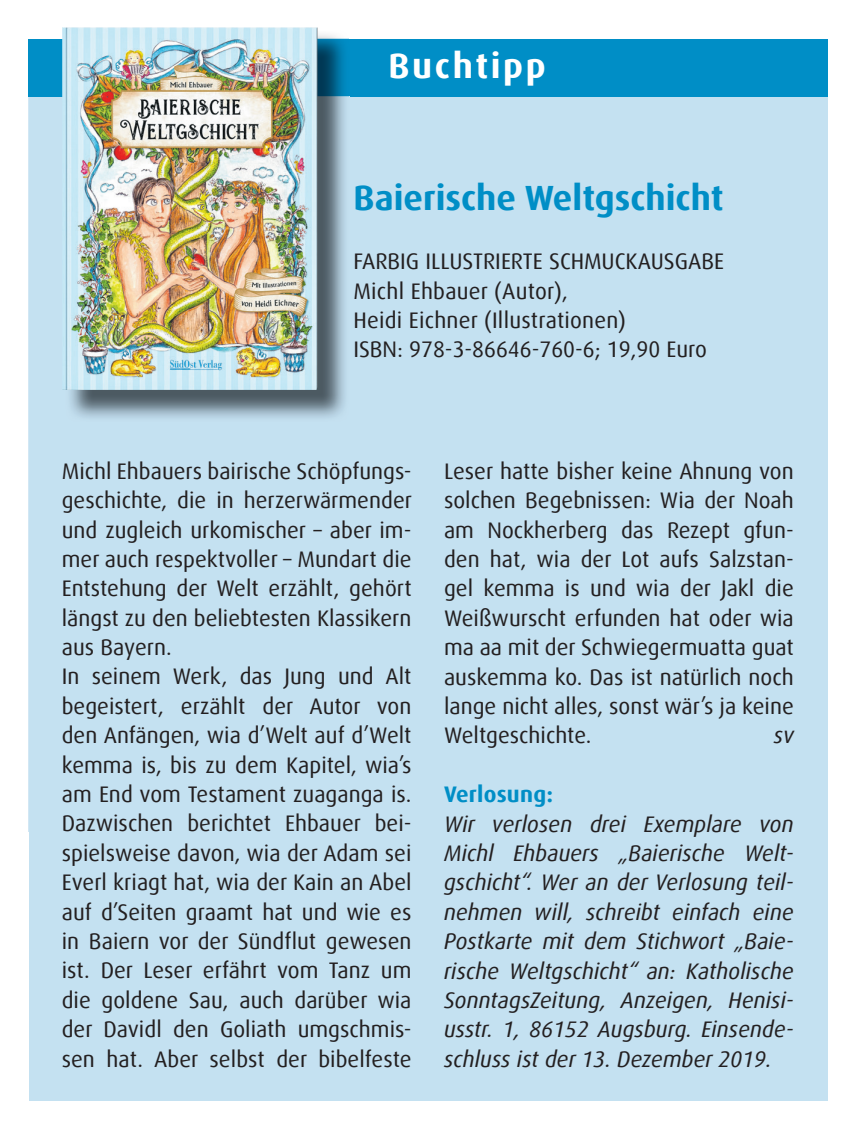
<style>
.page{position:relative;width:858px;height:1134px;background:#fff}
.page>*{position:absolute;margin:0;border:0;box-sizing:border-box;transform-origin:0 0}
.t1{font:700 35px "Dax Offc Pro";color:#008ec6}
.t2{font:700 35px "Dax Offc Pro";letter-spacing:.075em;color:#fff}
.t3{font:22.5px/29.5px "Dax Offc Pro";color:#231f20}
.t4{font:italic 22.5px/29.5px "Dax Offc Pro";color:#231f20;text-align:justify}
.t5{font:700 22.5px "Dax Offc Pro";letter-spacing:.01em;color:#008ec6}
</style>
<div class="page">
<div style="left:28px;top:39px;width:799px;height:57px;background:#008ec6"></div>
<div style="left:29px;top:98px;width:798px;height:1003px;background:#c4e1f1"></div>
<img style="left:70px;top:31px;width:279px;height:387px">
<img style="left:317px;top:50px;width:32px;height:35px">
<img style="left:62px;top:27px;width:255px;height:363px">
<h1 class="t2" style="left:388px;top:43px;width:159px">Buchtipp</h1>
<h1 class="t1" style="left:353px;top:176px;width:371px">Baierische Weltgschicht</h1>
<p class="t3" style="left:353px;top:247px;width:372px">FARBIG ILLUSTRIERTE SCHMUCKAUSGABE Michl Ehbauer (Autor),<br>Heidi Eichner (Illustrationen)<br>ISBN: 978-3-86646-760-6; 19,90 Euro</p>
<p class="t3" style="left:62px;top:456px;width:352px">Michl Ehbauers bairische Schöpfungs&shy;geschichte, die in herzerwärmender und zugleich urkomischer – aber im&shy;mer auch respektvoller – Mundart die Entstehung der Welt erzählt, gehört längst zu den beliebtesten Klassikern aus Bayern.<br>In seinem Werk, das Jung und Alt begeistert, erzählt der Autor von den Anfängen, wia d’Welt auf d’Welt kemma is, bis zu dem Kapitel, wia’s am End vom Testament zuaganga is.<br>Dazwischen berichtet Ehbauer bei&shy;spielsweise davon, wia der Adam sei Everl kriagt hat, wia der Kain an Abel auf d’Seiten graamt hat und wie es in Baiern vor der Sündflut gewesen ist. Der Leser erfährt vom Tanz um die goldene Sau, auch darüber wia der Davidl den Goliath umgschmis&shy;sen hat. Aber selbst der bibelfeste</p>
<p class="t3" style="left:444px;top:456px;width:351px;text-align:justify">Leser hatte bisher keine Ahnung von solchen Begebnissen: Wia der Noah am Nockherberg das Rezept gfun&shy;den hat, wia der Lot aufs Salzstan&shy;gel kemma is und wia der Jakl die Weißwurscht erfunden hat oder wia ma aa mit der Schwiegermuatta guat auskemma ko. Das ist natürlich noch lange nicht alles, sonst wär’s ja keine Weltgeschichte.</p>
<p class="t4" style="left:773px;top:721px;width:22px">sv</p>
<p class="t5" style="left:444px;top:780px;width:110px">Verlosung:</p>
<p class="t4" style="left:444px;top:809px;width:351px">Wir verlosen drei Exemplare von Michl Ehbauers „Baierische Welt&shy;gschicht“. Wer an der Verlosung teil&shy;nehmen will, schreibt einfach eine Postkarte mit dem Stichwort „Baie&shy;rische Welt gschicht“ an: Katholische SonntagsZeitung, Anzeigen, Henisi&shy;usstr. 1, 86152 Augsburg. Einsende&shy;schluss ist der 13. Dezember 2019.</p>
</div>
